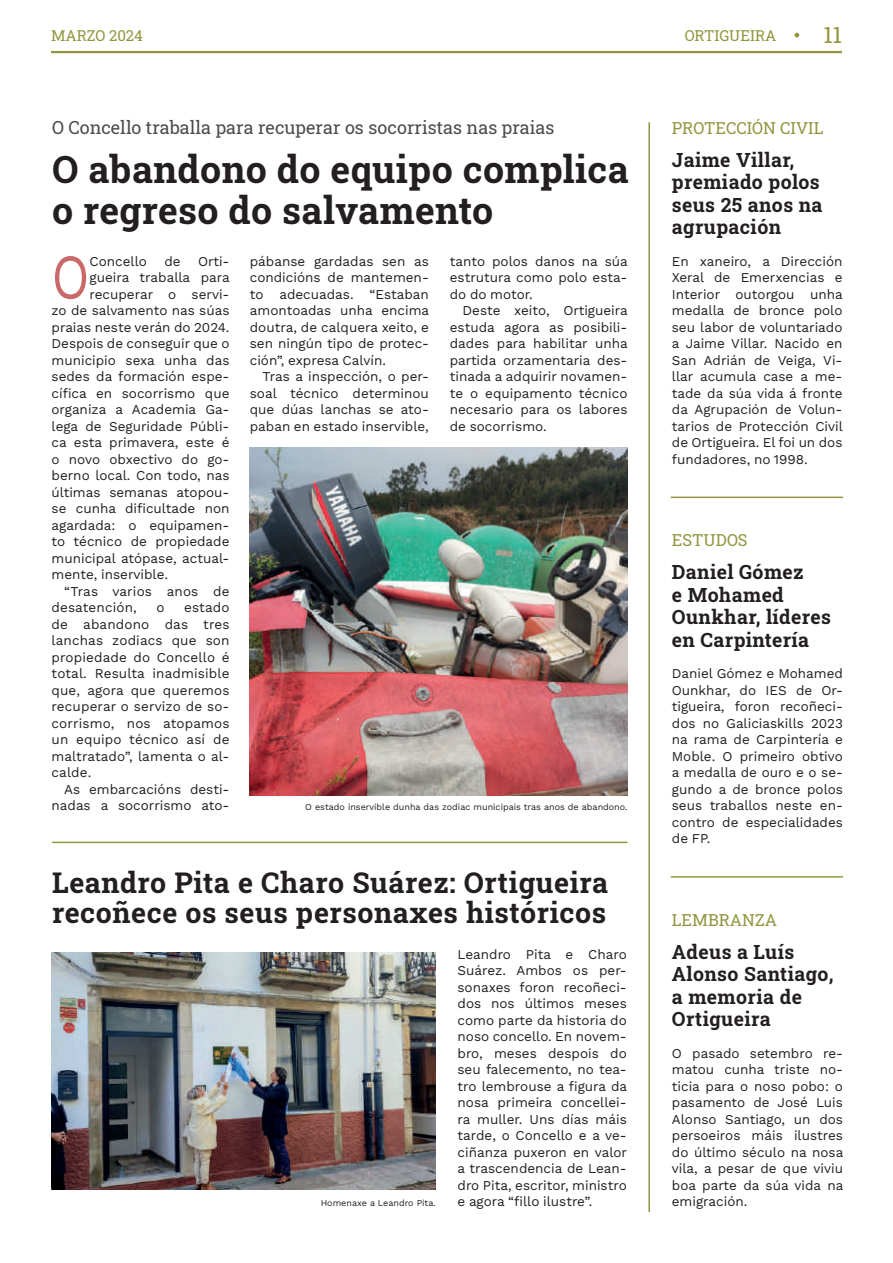
<style>
.page{position:relative;width:893px;height:1263px;background:#fff}
.page>*{position:absolute;margin:0;border:0;box-sizing:border-box;transform-origin:0 0}
.t1{font:63.45px "Work Sans";color:#ca696a;scale:.8 1}
.t2{font:700 37.5px/40.5px "Roboto Slab";letter-spacing:.01em;color:#231f20}
.t3{font:700 28.5px/30px "Roboto Slab";letter-spacing:.02em;color:#231f20}
.t4{font:22.5px "Roboto Slab";color:#91963e}
.t5{font:700 19.5px/22.5px "Roboto Slab";letter-spacing:.02em;color:#231f20}
.t6{font:18px "Roboto Slab";color:#4b4c4d}
.t7{font:16.5px "Roboto Slab";color:#91963e}
.t8{font:15px "Roboto Slab";color:#91963e}
.t9{font:13.5px/16.5px "Work Sans";color:#231f20;text-align:justify}
.t10{font:9px "Work Sans";color:#231f20}
</style>
<div class="page">
<hr style="left:648px;top:122px;width:2px;height:1090px;background:#91963e">
<hr style="left:52px;top:842px;width:575px;height:1px;background:#91963e">
<img style="left:250px;top:447px;width:377px;height:348px">
<img style="left:51px;top:952px;width:385px;height:238px">
<hr style="left:671px;top:497px;width:172px;height:1px;background:#91963e">
<hr style="left:671px;top:876px;width:172px;height:2px;background:#91963e">
<hr style="left:51px;top:51px;width:791px;height:2px;background:#91963e">
<svg style="left:794px;top:33px;width:5px;height:4px"></svg>
<p class="t8" style="left:51px;top:25px;width:93px">MARZO 2024</p>
<p class="t8" style="left:685px;top:25px;width:93px">ORTIGUEIRA</p>
<h3 class="t4" style="left:823px;top:19px;width:20px">11</h3>
<h3 class="t6" style="left:52px;top:115px;width:504px">O Concello traballa para recuperar os socorristas nas praias</h3>
<h2 class="t2" style="left:52px;top:148px;width:578px">O abandono do equipo complica o regreso do salvamento</h2>
<h1 class="t1" style="left:52px;top:229px;width:49px">O</h1>
<p class="t9" style="left:90px;top:252px;width:59px">Concello</p>
<p class="t9" style="left:164px;top:252px;width:18px">de</p>
<p class="t9" style="left:198px;top:252px;width:33px">Orti-</p>
<p class="t9" style="left:90px;top:269px;width:142px">gueira traballa para</p>
<p class="t9" style="left:90px;top:285px;width:141px">recuperar o servi-</p>
<p class="t9" style="left:52px;top:302px;width:179px">zo de salvamento nas súas</p>
<p class="t9" style="left:52px;top:318px;width:179px">praias neste verán do 2024.</p>
<p class="t9" style="left:52px;top:335px;width:179px">Despois de conseguir que o</p>
<p class="t9" style="left:52px;top:351px;width:179px">municipio sexa unha das</p>
<p class="t9" style="left:52px;top:368px;width:179px">sedes da formación espe-</p>
<p class="t9" style="left:52px;top:384px;width:179px">cífica en socorrismo que</p>
<p class="t9" style="left:52px;top:401px;width:179px">organiza a Academia Ga-</p>
<p class="t9" style="left:52px;top:417px;width:179px">lega de Seguridade Públi-</p>
<p class="t9" style="left:52px;top:434px;width:179px">ca esta primavera, este é</p>
<p class="t9" style="left:52px;top:450px;width:179px">o novo obxectivo do go-</p>
<p class="t9" style="left:52px;top:467px;width:179px">berno local. Con todo, nas</p>
<p class="t9" style="left:52px;top:483px;width:179px">últimas semanas atopou-</p>
<p class="t9" style="left:52px;top:500px;width:179px">se cunha dificultade non</p>
<p class="t9" style="left:52px;top:516px;width:179px">agardada: o equipamen-</p>
<p class="t9" style="left:52px;top:533px;width:179px">to técnico de propiedade</p>
<p class="t9" style="left:52px;top:549px;width:179px">municipal atópase, actual-</p>
<p class="t9" style="left:52px;top:566px;width:118px">mente, inservible.</p>
<p class="t9" style="left:64px;top:582px;width:167px">“Tras varios anos de</p>
<p class="t9" style="left:52px;top:599px;width:87px">desatención,</p>
<p class="t9" style="left:156px;top:599px;width:10px">o</p>
<p class="t9" style="left:52px;top:599px;width:179px;text-indent:133px">estado de abandono das tres lanchas zodiacs que son propiedade do Concello é total. Resulta inadmisible que, agora que queremos recuperar o servizo de so&shy;corrismo, nos atopamos un equipo técnico así de maltratado”, lamenta o al&shy;calde.</p>
<p class="t9" style="left:52px;top:780px;width:179px;text-align:right">As embarcacións desti&shy;nadas a socorrismo ato-</p>
<p class="t9" style="left:250px;top:252px;width:181px">pábanse gardadas sen as condicións de mantemen&shy;to adecuadas. “Estaban amontoadas unha encima doutra, de calquera xeito, e sen ningún tipo de protec&shy;ción”, expresa Calvín.</p>
<p class="t9" style="left:250px;top:368px;width:181px;text-indent:13px">Tras a inspección, o per&shy;soal técnico determinou que dúas lanchas se ato&shy;paban en estado inservible,</p>
<p class="t9" style="left:450px;top:252px;width:179px">tanto polos danos na súa estrutura como polo esta&shy;do do motor.</p>
<p class="t9" style="left:450px;top:302px;width:179px;text-indent:13px">Deste xeito, Ortigueira estuda agora as posibili&shy;dades para habilitar unha partida orzamentaria des&shy;tinada a adquirir novamen&shy;te o equipamento técnico necesario para os labores de socorrismo.</p>
<p class="t10" style="left:305px;top:800px;width:324px">O estado inservible dunha das zodiac municipais tras anos de abandono.</p>
<h3 class="t3" style="left:52px;top:866px;width:558px">Leandro Pita e Charo Suárez: Ortigueira recoñece os seus personaxes históricos</h3>
<p class="t10" style="left:321px;top:1196px;width:117px">Homenaxe a Leandro Pita.</p>
<p class="t9" style="left:458px;top:945px;width:171px">Leandro Pita e Charo Suárez. Ambos os per&shy;sonaxes foron recoñeci&shy;dos nos últimos meses como parte da historia do noso concello. En novem&shy;bro, meses despois do seu falecemento, no tea&shy;tro lembrouse a figura da nosa primeira concellei&shy;ra muller. Uns días máis tarde, o Concello e a ve&shy;ciñanza puxeron en valor a trascendencia de Lean&shy;dro Pita, escritor, ministro e agora “fillo ilustre”.</p>
<p class="t7" style="left:672px;top:116px;width:153px">PROTECCIÓN CIVIL</p>
<h3 class="t5" style="left:672px;top:148px;width:152px">Jaime Villar, premiado polos seus 25 anos na agrupación</h3>
<p class="t9" style="left:672px;top:252px;width:173px">En xaneiro, a Dirección Xeral de Emerxencias e Interior outorgou unha medalla de bronce polo seu labor de voluntariado a Jaime Villar. Nacido en San Adrián de Veiga, Vi&shy;llar acumula case a me&shy;tade da súa vida á fronte da Agrupación de Volun&shy;tarios de Protección Civil de Ortigueira. El foi un dos fundadores, no 1998.</p>
<p class="t7" style="left:672px;top:529px;width:77px">ESTUDOS</p>
<h3 class="t5" style="left:672px;top:560px;width:161px">Daniel Gómez<br>e Mohamed<br>Ounkhar, líderes en Carpintería</h3>
<p class="t9" style="left:672px;top:665px;width:173px">Daniel Gómez e Mohamed Ounkhar, do IES de Or&shy;tigueira, foron recoñeci&shy;dos no Galiciaskills 2023 na rama de Carpintería e Moble. O primeiro obtivo a medalla de ouro e o se&shy;gundo a de bronce polos seus traballos neste en&shy;contro de especialidades de FP.</p>
<p class="t7" style="left:672px;top:908px;width:107px">LEMBRANZA</p>
<h3 class="t5" style="left:672px;top:940px;width:163px">Adeus a Luís<br>Alonso Santiago, a memoria de<br>Ortigueira</h3>
<p class="t9" style="left:672px;top:1044px;width:173px">O pasado setembro re&shy;matou cunha triste no&shy;ticia para o noso pobo: o pasamento de José Luis Alonso Santiago, un dos persoeiros máis ilustres do último século na nosa vila, a pesar de que viviu boa parte da súa vida na emigración.</p>
</div>
